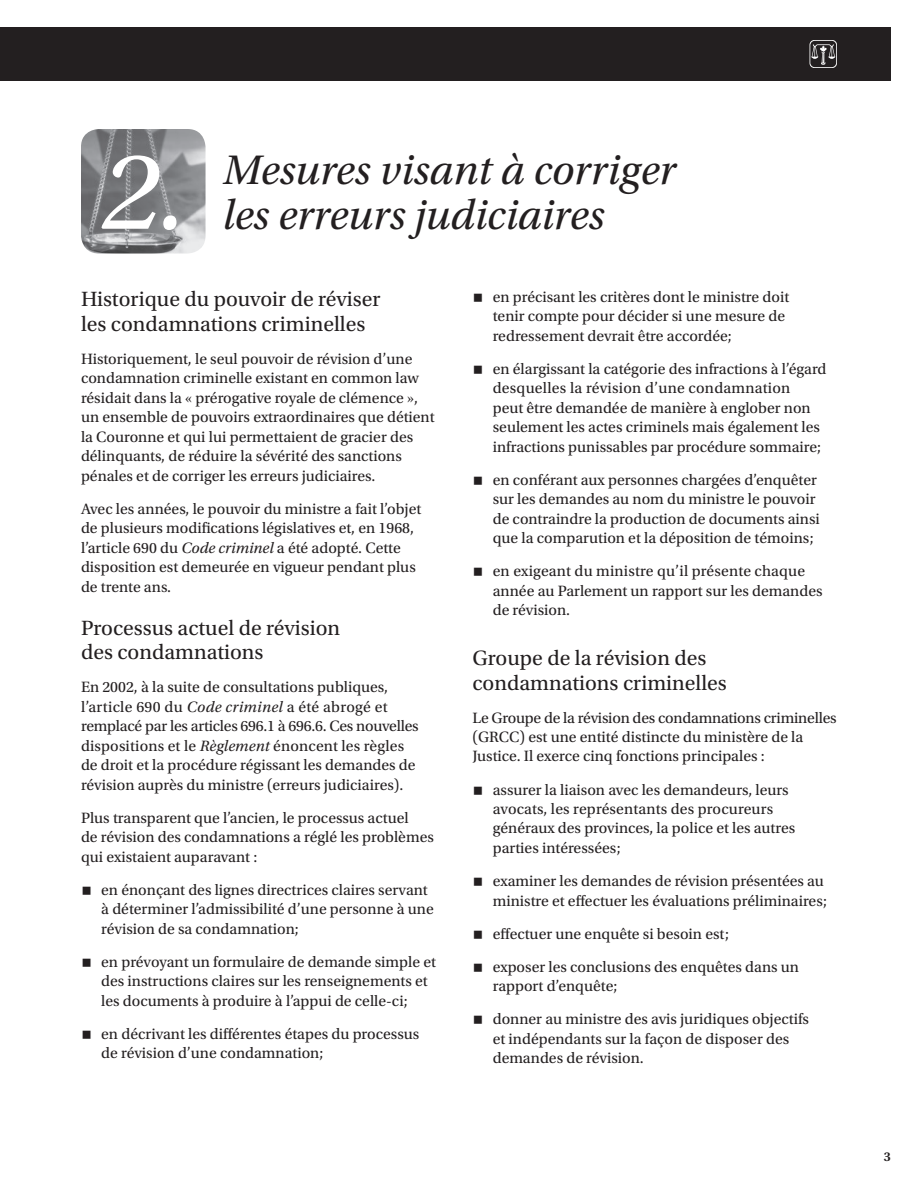
<style>
.page{position:relative;width:918px;height:1188px;background:#fff}
.page>*{position:absolute;margin:0;border:0;box-sizing:border-box;transform-origin:0 0}
.t1{font:italic 114.75px "Utopia Std";color:#fff}
.t2{font:italic 43.5px "Utopia Std";color:#231f20}
.t3{font:21.75px/24.8px "Utopia Std";color:#231f20}
.P_not_balanced{font:15.75px/19.5px "Utopia Std";color:#231f20}
.t4{font:600 13.5px "Utopia Std";color:#231f20}
.s1{font-style:italic}
.s2{font-size:24px}
</style>
<div class="page">
<div style="left:0;top:27px;width:891px;height:54px;background:#231f20"></div>
<svg style="left:810px;top:40px;width:27px;height:28px"></svg>
<hr style="left:0;top:27px;width:1px;height:54px;background:#8a8c8f">
<img style="left:81px;top:129px;width:125px;height:125px">
<h1 class="t1" style="left:101px;top:129px;width:88px">2.</h1>
<h2 class="t2" style="left:223px;top:146px;width:455px">Mesures visant à corriger</h2>
<h2 class="t2" style="left:223px;top:191px;width:383px">les erreurs judiciaires</h2>
<h3 class="t3" style="left:81px;top:287px;width:301px">Historique du pouvoir de réviser les condamnations criminelles</h3>
<p class="P_not_balanced" style="left:81px;top:349px;width:355px">Historiquement, le seul pouvoir de révision d’une condamnation criminelle existant en common law résidait dans la « prérogative royale de clémence », un ensemble de pouvoirs extraordinaires que détient la Couronne et qui lui permettaient de gracier des délinquants, de réduire la sévérité des sanctions pénales et de corriger les erreurs judiciaires.</p>
<p class="P_not_balanced" style="left:81px;top:499px;width:342px">Avec les années, le pouvoir du ministre a fait l’objet de plusieurs modifications législatives et, en 1968, l’article 690 du <span class="s1">Code criminel</span> a été adopté. Cette disposition est demeurée en vigueur pendant plus de trente ans.</p>
<h3 class="t3" style="left:81px;top:616px;width:261px">Processus actuel de révision des condamnations</h3>
<p class="P_not_balanced" style="left:81px;top:678px;width:339px">En 2002, à la suite de consultations publiques, l’article 690 du <span class="s1">Code criminel</span> a été abrogé et remplacé par les articles 696.1 à 696.6. Ces nouvelles dispositions et le <span class="s1">Règlement</span> énoncent les règles de droit et la procédure régissant les demandes de révision auprès du ministre (erreurs judiciaires).</p>
<p class="P_not_balanced" style="left:81px;top:808px;width:354px">Plus transparent que l’ancien, le processus actuel<br>de révision des condamnations a réglé les problèmes qui existaient auparavant :</p>
<p class="P_not_balanced" style="left:101px;top:880px;width:334px;text-indent:-20px"><span class="s2">■</span> en énonçant des lignes directrices claires servant à déterminer l’admissibilité d’une personne à une révision de sa condamnation;</p>
<p class="P_not_balanced" style="left:101px;top:952px;width:336px;text-indent:-20px"><span class="s2">■</span> en prévoyant un formulaire de demande simple et des instructions claires sur les renseignements et les documents à produire à l’appui de celle-ci;</p>
<p class="P_not_balanced" style="left:101px;top:1024px;width:320px;text-indent:-20px"><span class="s2">■</span> en décrivant les différentes étapes du processus de révision d’une condamnation;</p>
<p class="P_not_balanced" style="left:493px;top:287px;width:298px;text-indent:-20px"><span class="s2">■</span> en précisant les critères dont le ministre doit tenir compte pour décider si une mesure de redressement devrait être accordée;</p>
<p class="P_not_balanced" style="left:493px;top:359px;width:335px;text-indent:-20px"><span class="s2">■</span> en élargissant la catégorie des infractions à l’égard desquelles la révision d’une condamnation<br>peut être demandée de manière à englober non seulement les actes criminels mais également les infractions punissables par procédure sommaire;</p>
<p class="P_not_balanced" style="left:493px;top:470px;width:329px;text-indent:-20px"><span class="s2">■</span> en conférant aux personnes chargées d’enquêter sur les demandes au nom du ministre le pouvoir de contraindre la production de documents ainsi que la comparution et la déposition de témoins;</p>
<p class="P_not_balanced" style="left:493px;top:562px;width:331px;text-indent:-20px"><span class="s2">■</span> en exigeant du ministre qu’il présente chaque année au Parlement un rapport sur les demandes de révision.</p>
<h3 class="t3" style="left:472px;top:646px;width:256px">Groupe de la révision des condamnations criminelles</h3>
<p class="P_not_balanced" style="left:472px;top:708px;width:366px">Le Groupe de la révision des condamnations criminelles (GRCC) est une entité distincte du ministère de la<br>Justice. Il exerce cinq fonctions principales :</p>
<p class="P_not_balanced" style="left:493px;top:780px;width:304px;text-indent:-20px"><span class="s2">■</span> assurer la liaison avec les demandeurs, leurs avocats, les représentants des procureurs généraux des provinces, la police et les autres parties intéressées;</p>
<p class="P_not_balanced" style="left:472px;top:871px;width:356px;text-align:right"><span class="s2">■</span> examiner les demandes de révision présentées au ministre et effectuer les évaluations préliminaires;</p>
<p class="P_not_balanced" style="left:472px;top:924px;width:258px"><span class="s2">■</span> effectuer une enquête si besoin est;</p>
<p class="P_not_balanced" style="left:493px;top:957px;width:308px;text-indent:-20px"><span class="s2">■</span> exposer les conclusions des enquêtes dans un rapport d’enquête;</p>
<p class="P_not_balanced" style="left:493px;top:1009px;width:318px;text-indent:-20px"><span class="s2">■</span> donner au ministre des avis juridiques objectifs et indépendants sur la façon de disposer des demandes de révision.</p>
<p class="t4" style="left:884px;top:1149px;width:9px">3</p>
</div>
